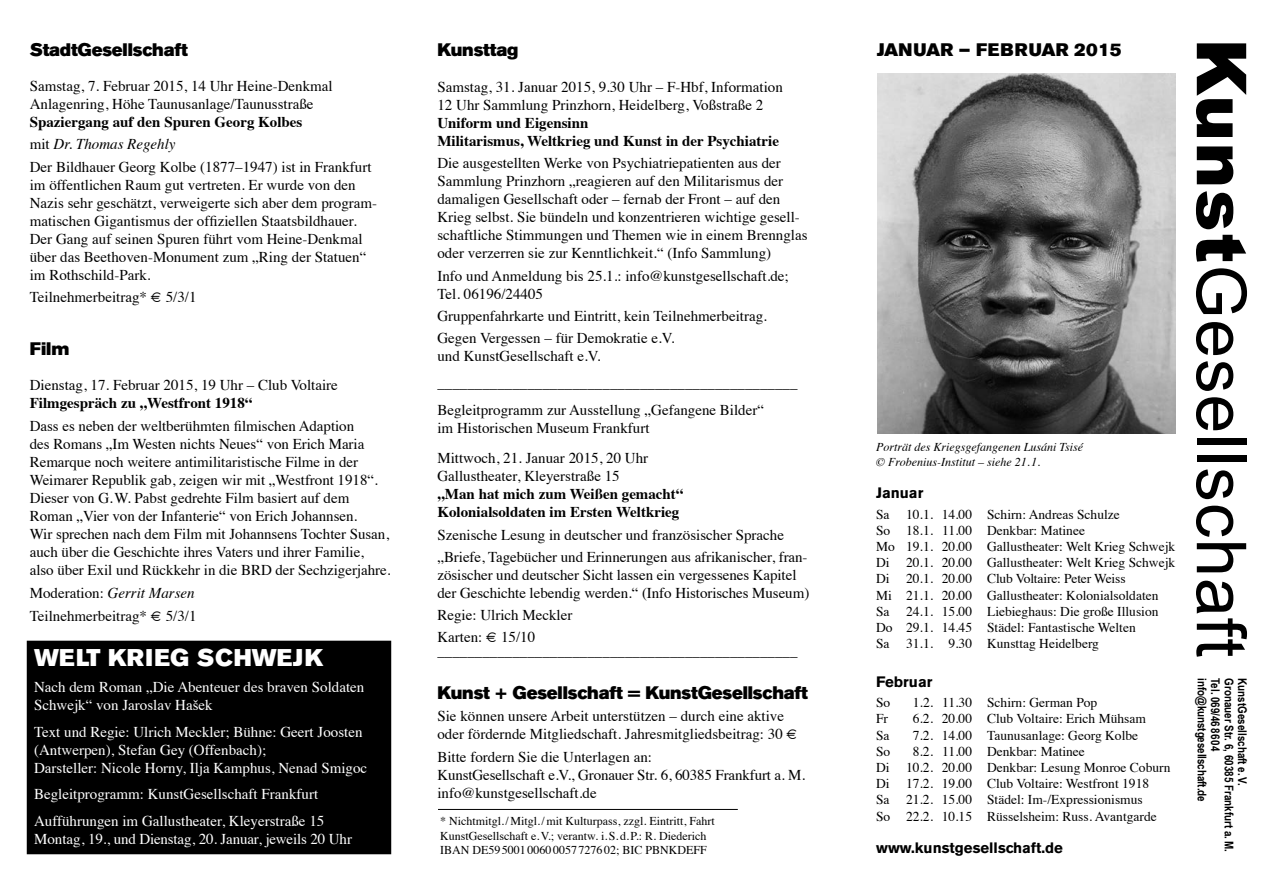
<style>
.page{position:relative;width:1263px;height:893px;background:#fff}
.page>*{position:absolute;margin:0;border:0;box-sizing:border-box;transform-origin:0 0}
.t1{font:69px "Arial";letter-spacing:.015em;color:#000}
.t2{font:24px "Akzidenz Grotesk BE Super";letter-spacing:.03em;color:#fff}
.t3{font:18px "Akzidenz Grotesk BE Super";letter-spacing:-.01em;color:#000}
.t4{font:18px "Akzidenz Grotesk BE Super";letter-spacing:.01em;color:#000}
.t5{font:15px/18px "Times";color:#000}
.t6{font:15px/18px "Times";color:#fff}
.t7{font:700 15px/18px "Times";color:#000}
.t8{font:700 15px "Akzidenz Grotesk BE";color:#000}
.t9{font:13.5px/16.2px "Times";color:#000}
.t10{font:12px/14.4px "Times";color:#000}
.t11{font:700 12px/13.5px "Arial Narrow";color:#000}
.t12{font:italic 12px/14.4px "Times";color:#000}
.s1{font-weight:700}
.s2{font-style:italic}
.s3{font-weight:900}
</style>
<div class="page">
<img style="left:877px;top:74px;width:298px;height:360px">
<hr style="left:438px;top:809px;width:300px;height:1px;background:#000">
<div style="left:28px;top:642px;width:362px;height:211px;background:#000"></div>
<div style="left:27px;top:641px;width:364px;height:213px;border:3px solid #000"></div>
<p class="t3" style="left:30px;top:39px;width:160px">StadtGesellschaft</p>
<p class="t5" style="left:30px;top:76px;width:304px">Samstag, 7. Februar 2015, 14 Uhr Heine-Denkmal<br>Anlagenring, Höhe Taunusanlage/Taunusstraße</p>
<p class="t5" style="left:30px;top:110px;width:343px;line-height:22.2px"><span class="s1">Spaziergang auf den Spuren Georg Kolbes<br></span>mit <span class="s2">Dr. Thomas Regehly<br></span>Der Bildhauer Georg Kolbe (1877–1947) ist in Frankfurt</p>
<p class="t5" style="left:30px;top:174px;width:349px">im öffentlichen Raum gut vertreten. Er wurde von den Nazis sehr geschätzt, verweigerte sich aber dem program&shy;matischen Gigantismus der offiziellen Staatsbildhauer.<br>Der Gang auf seinen Spuren führt vom Heine-Denkmal über das Beethoven-Monument zum „Ring der Statuen“ im Rothschild-Park.</p>
<p class="t5" style="left:30px;top:286px;width:168px">Teilnehmerbeitrag* € 5/3/1</p>
<p class="t3" style="left:30px;top:339px;width:41px">Film</p>
<p class="t5" style="left:30px;top:375px;width:310px">Dienstag, 17. Februar 2015, 19 Uhr – Club Voltaire</p>
<p class="t7" style="left:30px;top:393px;width:224px">Filmgespräch zu „Westfront 1918“</p>
<p class="t5" style="left:30px;top:415px;width:362px">Dass es neben der weltberühmten filmischen Adaption<br>des Romans „Im Westen nichts Neues“ von Erich Maria Remarque noch weitere antimilitaristische Filme in der Weimarer Republik gab, zeigen wir mit „Westfront 1918“.<br>Dieser von G.W. Pabst gedrehte Film basiert auf dem Roman „Vier von der Infanterie“ von Erich Johannsen.<br>Wir sprechen nach dem Film mit Johannsens Tochter Susan, auch über die Geschichte ihres Vaters und ihrer Familie, also über Exil und Rückkehr in die BRD der Sechzigerjahre.</p>
<p class="t5" style="left:30px;top:580px;width:168px;line-height:23.1px">Moderation: <span class="s2">Gerrit Marsen<br></span>Teilnehmerbeitrag* € 5/3/1</p>
<h2 class="t2" style="left:34px;top:644px;width:291px">WELT KRIEG SCHWEJK</h2>
<p class="t6" style="left:34px;top:677px;width:332px">Nach dem Roman „Die Abenteuer des braven Soldaten<br>Schwejk“ von Jaroslav Hašek</p>
<p class="t6" style="left:34px;top:722px;width:335px">Text und Regie: Ulrich Meckler; Bühne: Geert Joosten (Antwerpen), Stefan Gey (Offenbach);<br>Darsteller: Nicole Horny, Ilja Kamphus, Nenad Smigoc</p>
<p class="t6" style="left:34px;top:780px;width:292px;line-height:26.5px">Begleitprogramm: KunstGesellschaft Frankfurt<br>Aufführungen im Gallustheater, Kleyerstraße 15</p>
<p class="t6" style="left:34px;top:829px;width:320px">Montag, 19., und Dienstag, 20. Januar, jeweils 20 Uhr</p>
<p class="t3" style="left:437px;top:39px;width:82px">Kunsttag</p>
<p class="t5" style="left:437px;top:77px;width:347px">Samstag, 31. Januar 2015, 9.30 Uhr – F-Hbf, Information<br>12 Uhr Sammlung Prinzhorn, Heidelberg, Voßstraße 2</p>
<p class="t7" style="left:437px;top:112px;width:343px">Uniform und Eigensinn<br>Militarismus, Weltkrieg und Kunst in der Psychiatrie</p>
<p class="t5" style="left:437px;top:153px;width:372px">Die ausgestellten Werke von Psychiatriepatienten aus der Sammlung Prinzhorn „reagieren auf den Militarismus der damaligen Gesellschaft oder – fernab der Front – auf den Krieg selbst. Sie bündeln und konzentrieren wichtige gesell&shy;schaftliche Stimmungen und Themen wie in einem Brennglas oder verzerren sie zur Kenntlichkeit.“ (Info Sammlung)</p>
<p class="t5" style="left:437px;top:265px;width:353px">Info und Anmeldung bis 25.1.: info@kunstgesellschaft.de;<br>Tel. 06196/24405</p>
<p class="t5" style="left:437px;top:303px;width:331px;line-height:22.2px">Gruppenfahrkarte und Eintritt, kein Teilnehmerbeitrag.<br>Gegen Vergessen – für Demokratie e.V.</p>
<p class="t5" style="left:437px;top:341px;width:361px;line-height:26.7px">und KunstGesellschaft e.V. ________________________________________________<br>Begleitprogramm zur Ausstellung „Gefangene Bilder“</p>
<p class="t5" style="left:437px;top:411px;width:214px;line-height:30.8px">im Historischen Museum Frankfurt<br>Mittwoch, 21. Januar 2015, 20 Uhr</p>
<p class="t5" style="left:437px;top:466px;width:184px">Gallustheater, Kleyerstraße 15</p>
<p class="t7" style="left:437px;top:484px;width:247px">„Man hat mich zum Weißen gemacht“<br>Kolonialsoldaten im Ersten Weltkrieg</p>
<p class="t5" style="left:437px;top:522px;width:372px;line-height:22.2px">Szenische Lesung in deutscher und französischer Sprache „Briefe, Tagebücher und Erinnerungen aus afrikanischer, fran-</p>
<p class="t5" style="left:437px;top:564px;width:373px">zösischer und deutscher Sicht lassen ein vergessenes Kapitel der Geschichte lebendig werden.“ (Info Historisches Museum)</p>
<p class="t5" style="left:437px;top:603px;width:136px;line-height:22.2px">Regie: Ulrich Meckler<br>Karten: € 15/10</p>
<p class="t5" style="left:437px;top:640px;width:361px">________________________________________________</p>
<p class="t3" style="left:437px;top:682px;width:372px">Kunst + Gesellschaft = KunstGesellschaft</p>
<p class="t5" style="left:437px;top:706px;width:362px">Sie können unsere Arbeit unterstützen – durch eine aktive oder fördernde Mitgliedschaft. Jahresmitgliedsbeitrag: 30 €</p>
<p class="t5" style="left:437px;top:746px;width:369px">Bitte fordern Sie die Unterlagen an:<br>KunstGesellschaft e.V., Gronauer Str. 6, 60385 Frankfurt a. M. info@kunstgesellschaft.de</p>
<p class="t10" style="left:440px;top:813px;width:276px">* Nichtmitgl./Mitgl./mit Kulturpass, zzgl. Eintritt, Fahrt<br>KunstGesellschaft e.V.; verantw. i.S.d.P.: R. Diederich<br>IBAN DE59 500100600057727602; BIC PBNKDEFF</p>
<p class="t4" style="left:877px;top:39px;width:246px">JANUAR – FEBRUAR 2015</p>
<h1 class="t1" style="left:1266px;top:38px;width:620px;rotate:90deg"><span class="s3">Kunst</span>Gesellschaft</h1>
<p class="t11" style="left:1250px;top:678px;width:175px;rotate:90deg">KunstGesellschaft e.V.<br>Gronauer Str. 6, 60385 Frankfurt a.M.<br>Tel. 069/46 86 04 info@kunstgesellschaft.de</p>
<p class="t12" style="left:876px;top:439px;width:208px">Porträt des Kriegsgefangenen Lusáni Tsisé © Frobenius-Institut – siehe 21.1.</p>
<p class="t8" style="left:876px;top:484px;width:49px">Januar</p>
<p class="t9" style="left:876px;top:505px;width:301px">Sa 10.1. 14.00 Schirn: Andreas Schulze<br>So 18.1. 11.00 Denkbar: Matinee<br>Mo 19.1. 20.00 Gallustheater: Welt Krieg Schwejk Di 20.1. 20.00 Gallustheater: Welt Krieg Schwejk Di 20.1. 20.00 Club Voltaire: Peter Weiss<br>Mi 21.1. 20.00 Gallustheater: Kolonialsoldaten Sa 24.1. 15.00 Liebieghaus: Die große Illusion Do 29.1. 14.45 Städel: Fantastische Welten<br>Sa 31.1. 9.30 Kunsttag Heidelberg</p>
<p class="t8" style="left:876px;top:673px;width:58px">Februar</p>
<p class="t9" style="left:876px;top:693px;width:16px">So</p>
<p class="t9" style="left:913px;top:693px;width:186px">1.2. 11.30 Schirn: German Pop</p>
<p class="t9" style="left:876px;top:710px;width:14px">Fr</p>
<p class="t9" style="left:913px;top:710px;width:235px">6.2. 20.00 Club Voltaire: Erich Mühsam</p>
<p class="t9" style="left:876px;top:726px;width:15px">Sa</p>
<p class="t9" style="left:913px;top:726px;width:227px">7.2. 14.00 Taunusanlage: Georg Kolbe</p>
<p class="t9" style="left:876px;top:742px;width:16px">So</p>
<p class="t9" style="left:876px;top:742px;width:296px;text-indent:37px">8.2. 11.00 Denkbar: Matinee<br>Di 10.2. 20.00 Denkbar: Lesung Monroe Coburn Di 17.2. 19.00 Club Voltaire: Westfront 1918<br>Sa 21.2. 15.00 Städel: Im-/Expressionismus<br>So 22.2. 10.15 Rüsselsheim: Russ. Avantgarde</p>
<p class="t8" style="left:876px;top:839px;width:188px">www.kunstgesellschaft.de</p>
</div>
